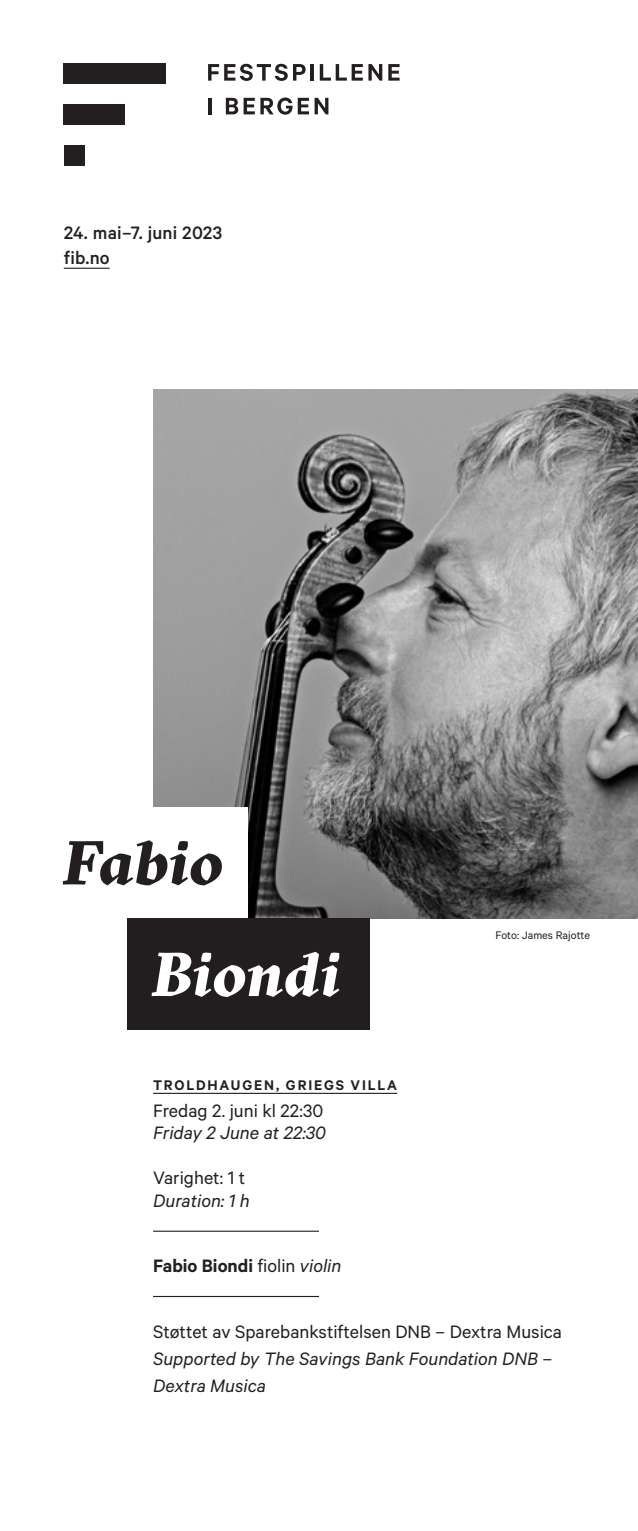
<style>
.page{position:relative;width:638px;height:1531px;background:#fff}
.page>*{position:absolute;margin:0;border:0;box-sizing:border-box;transform-origin:0 0}
.t1{font:italic 900 61.88px "GT Sectra";letter-spacing:.005em;color:#fff}
.t2{font:italic 900 61.88px "GT Sectra";color:#231f20}
.t3{font:italic 20.25px/27px "Calibre";color:#231f20}
.t4{font:20.25px "Calibre";color:#231f20}
.t5{font:500 20.25px/24.8px "Calibre";letter-spacing:.01em;color:#231f20}
.t6{font:600 20.25px "Calibre";color:#231f20}
.t7{font:600 15.75px "Calibre";letter-spacing:.12em;color:#231f20}
.t8{font:12.38px "Calibre";color:#231f20}
.s1{font-weight:400}
.s2{font-weight:400;font-style:italic}
</style>
<div class="page">
<hr style="left:64px;top:268px;width:46px;height:1px;background:#231f20">
<svg style="left:226px;top:98px;width:12px;height:16px"></svg>
<svg style="left:244px;top:98px;width:48px;height:17px"></svg>
<hr style="left:208px;top:98px;width:3px;height:16px;background:#231f20">
<svg style="left:298px;top:98px;width:30px;height:16px"></svg>
<svg style="left:388px;top:64px;width:11px;height:17px"></svg>
<hr style="left:310px;top:64px;width:4px;height:17px;background:#231f20">
<svg style="left:208px;top:64px;width:98px;height:17px"></svg>
<svg style="left:320px;top:64px;width:62px;height:17px"></svg>
<div style="left:64px;top:64px;width:102px;height:20px;background:#231f20"></div>
<div style="left:64px;top:105px;width:61px;height:20px;background:#231f20"></div>
<div style="left:64px;top:145px;width:20px;height:21px;background:#231f20"></div>
<img style="left:153px;top:389px;width:485px;height:529px">
<hr style="left:153px;top:1093px;width:244px;height:1px;background:#231f20">
<hr style="left:153px;top:1230px;width:166px;height:2px;background:#231f20">
<hr style="left:153px;top:1296px;width:166px;height:1px;background:#231f20">
<div style="left:0;top:807px;width:247px;height:111px;background:#fff"></div>
<div style="left:128px;top:918px;width:242px;height:112px;background:#221e1f"></div>
<p class="t5" style="left:64px;top:220px;width:160px">24. mai–7. juni 2023 fib.no</p>
<h1 class="t2" style="left:63px;top:822px;width:161px">Fabio</h1>
<h1 class="t1" style="left:152px;top:933px;width:189px">Biondi</h1>
<p class="t7" style="left:153px;top:1076px;width:245px">TROLDHAUGEN, GRIEGS VILLA</p>
<p class="t4" style="left:153px;top:1099px;width:172px">Fredag 2. juni kl 22:30</p>
<p class="t3" style="left:153px;top:1119px;width:174px">Friday 2 June at 22:30</p>
<p class="t4" style="left:153px;top:1166px;width:94px">Varighet: 1 t</p>
<p class="t3" style="left:153px;top:1186px;width:98px">Duration: 1 h</p>
<p class="t6" style="left:153px;top:1254px;width:190px">Fabio Biondi <span class="s1">fiolin</span> <span class="s2">violin</span></p>
<p class="t8" style="left:495px;top:928px;width:96px">Foto: James Rajotte</p>
<p class="t4" style="left:153px;top:1319px;width:410px">Støttet av Sparebankstiftelsen DNB – Dextra Musica</p>
<p class="t3" style="left:153px;top:1344px;width:400px">Supported by The Savings Bank Foundation DNB –<br>Dextra Musica</p>
</div>
